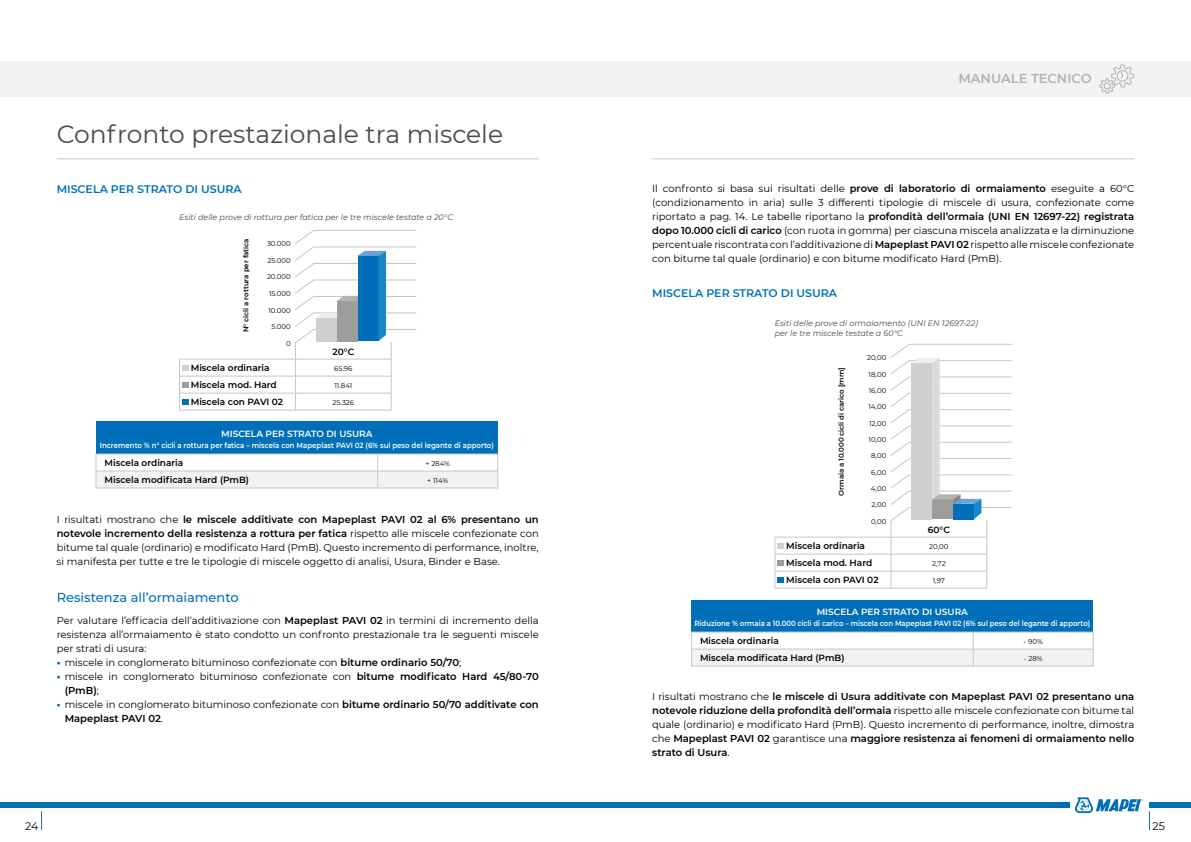
<style>
.page{position:relative;width:1191px;height:842px;background:#fff}
.page>*{position:absolute;margin:0;border:0;box-sizing:border-box;transform-origin:0 0}
.t1{font:25px "Montserrat";color:#4a4a49}
.t2{font:500 13px "Montserrat";color:#006fb9}
.t3{font:600 13px "Montserrat";color:#b3b2b2}
.t4{font:600 11px "Montserrat";color:#006fb9}
.t5{font:11px "Montserrat";color:#000}
.t6{font:10px/14px "Montserrat";color:#000;text-align:justify}
.t7{font:600 10px/14px "Montserrat";color:#000;text-align:justify}
.t8{font:600 9px "Montserrat";color:#000}
.t9{font:600 9px "Montserrat";color:#fff}
.t10{font:italic 8px/9.6px "Montserrat";color:#4a4a49}
.t11{font:600 7.5px "Montserrat";color:#fff;scale:.92 1}
.t12{font:600 7.5px "Montserrat";color:#fff;scale:.93 1}
.t13{font:7px "Montserrat";color:#000}
.t14{font:600 7px "Montserrat";color:#000}
.s1{font-weight:600}
.s2{font-weight:800;color:#006fb9}
.s3{font-weight:400}
</style>
<div class="page">
<svg style="left:1149px;top:811px;width:1px;height:19px"></svg>
<div style="left:0;top:802px;width:1069px;height:6px;background:#006fb9"></div>
<div style="left:1149px;top:802px;width:42px;height:6px;background:#006fb9"></div>
<svg style="left:41px;top:811px;width:1px;height:19px"></svg>
<div style="left:0;top:61px;width:1191px;height:35px;background:#f2f2f2"></div>
<svg style="left:1099px;top:64px;width:35px;height:33px"></svg>
<svg style="left:1075px;top:797px;width:68px;height:16px"></svg>
<hr style="left:57px;top:159px;width:482px;height:1px;background:#c6c6c6">
<hr style="left:652px;top:159px;width:482px;height:1px;background:#c6c6c6">
<div style="left:96px;top:422px;width:402px;height:32px;background:#006fb9"></div>
<svg style="left:96px;top:454px;width:402px;height:34px"></svg>
<hr style="left:96px;top:488px;width:282px;height:1px;background:#c6c6c6">
<hr style="left:378px;top:488px;width:120px;height:1px;background:#c6c6c6">
<hr style="left:179px;top:393px;width:116px;height:1px;background:#c6c6c6">
<hr style="left:179px;top:410px;width:116px;height:1px;background:#c6c6c6">
<hr style="left:295px;top:410px;width:96px;height:1px;background:#c6c6c6">
<hr style="left:179px;top:359px;width:116px;height:1px;background:#c6c6c6">
<hr style="left:179px;top:376px;width:116px;height:1px;background:#c6c6c6">
<svg style="left:179px;top:359px;width:9px;height:51px"></svg>
<div style="left:691px;top:600px;width:402px;height:32px;background:#006fb9"></div>
<svg style="left:691px;top:632px;width:403px;height:34px"></svg>
<hr style="left:691px;top:666px;width:282px;height:1px;background:#c6c6c6">
<hr style="left:973px;top:666px;width:120px;height:1px;background:#c6c6c6">
<hr style="left:774px;top:571px;width:117px;height:1px;background:#c6c6c6">
<hr style="left:774px;top:588px;width:117px;height:1px;background:#c6c6c6">
<hr style="left:891px;top:588px;width:96px;height:1px;background:#c6c6c6">
<hr style="left:774px;top:537px;width:117px;height:1px;background:#c6c6c6">
<hr style="left:774px;top:554px;width:117px;height:1px;background:#c6c6c6">
<svg style="left:774px;top:537px;width:9px;height:51px"></svg>
<svg style="left:890px;top:344px;width:122px;height:244px"></svg>
<svg style="left:294px;top:230px;width:123px;height:180px"></svg>
<h1 class="t1" style="left:57px;top:117px;width:448px">Confronto prestazionale tra miscele</h1>
<p class="t4" style="left:57px;top:181px;width:186px">MISCELA PER STRATO DI USURA</p>
<p class="t10" style="left:179px;top:212px;width:275px">Esiti delle prove di rottura per fatica per le tre miscele testate a 20°C</p>
<p class="t14" style="left:241px;top:332px;width:95px;rotate:-90deg">N° cicli a rottura per fatica</p>
<p class="t13" style="left:267px;top:239px;width:25px">30.000</p>
<p class="t13" style="left:267px;top:272px;width:25px">20.000</p>
<p class="t13" style="left:269px;top:289px;width:23px">15.000</p>
<p class="t13" style="left:268px;top:305px;width:24px">10.000</p>
<p class="t13" style="left:271px;top:322px;width:21px">5.000</p>
<p class="t13" style="left:286px;top:338px;width:6px">0</p>
<p class="t13" style="left:267px;top:256px;width:25px">25.000</p>
<p class="t8" style="left:332px;top:345px;width:23px">20°C</p>
<p class="t8" style="left:191px;top:361px;width:80px">Miscela ordinaria</p>
<p class="t13" style="left:334px;top:364px;width:20px">65.96</p>
<p class="t8" style="left:191px;top:378px;width:87px">Miscela mod. Hard</p>
<p class="t13" style="left:334px;top:381px;width:20px">11.841</p>
<p class="t8" style="left:191px;top:395px;width:94px">Miscela con PAVI 02</p>
<p class="t13" style="left:332px;top:398px;width:23px">25.326</p>
<p class="t9" style="left:221px;top:427px;width:153px">MISCELA PER STRATO DI USURA</p>
<p class="t12" style="left:100px;top:440px;width:425px">Incremento % n° cicli a rottura per fatica – miscela con Mapeplast PAVI 02 (6% sul peso del legante di apporto)</p>
<p class="t8" style="left:104px;top:456px;width:80px">Miscela ordinaria</p>
<p class="t13" style="left:425px;top:459px;width:26px">+ 284%</p>
<p class="t8" style="left:104px;top:473px;width:146px">Miscela modificata Hard (PmB)</p>
<p class="t13" style="left:427px;top:476px;width:23px">+ 114%</p>
<p class="t6" style="left:57px;top:512px;width:483px">I risultati mostrano che <span class="s1">le miscele additivate con Mapeplast PAVI 02 al 6% presentano un notevole incremento della resistenza a rottura per fatica</span> rispetto alle miscele confezionate con bitume tal quale (ordinario) e modificato Hard (PmB). Questo incremento di performance, inoltre, si manifesta per tutte e tre le tipologie di miscele oggetto di analisi, Usura, Binder e Base.</p>
<h2 class="t2" style="left:57px;top:588px;width:184px">Resistenza all’ormaiamento</h2>
<p class="t6" style="left:57px;top:613px;width:483px">Per valutare l’efficacia dell’additivazione con <span class="s1">Mapeplast PAVI 02</span> in termini di incremento della resistenza all’ormaiamento è stato condotto un confronto prestazionale tra le seguenti miscele per strati di usura:</p>
<p class="t6" style="left:57px;top:655px;width:406px"><span class="s2">•</span> miscele in conglomerato bituminoso confezionate con <span class="s1">bitume ordinario 50/70</span>;</p>
<p class="t6" style="left:65px;top:669px;width:475px;text-indent:-8px"><span class="s2">•</span> miscele in conglomerato bituminoso confezionate con <span class="s1">bitume modificato Hard 45/80-70 (PmB)</span>;</p>
<p class="t7" style="left:65px;top:697px;width:475px;text-indent:-8px"><span class="s2">•</span> <span class="s3">miscele in conglomerato bituminoso confezionate con</span> bitume ordinario 50/70 additivate con<br>Mapeplast PAVI 02<span class="s3">.</span></p>
<h2 class="t3" style="left:958px;top:69px;width:135px">MANUALE TECNICO</h2>
<p class="t6" style="left:652px;top:181px;width:483px">Il confronto si basa sui risultati delle <span class="s1">prove di laboratorio di ormaiamento</span> eseguite a 60°C (condizionamento in aria) sulle 3 differenti tipologie di miscele di usura, confezionate come riportato a pag. 14. Le tabelle riportano la <span class="s1">profondità dell’ormaia (UNI EN 12697-22) registrata dopo 10.000 cicli di carico</span> (con ruota in gomma) per ciascuna miscela analizzata e la diminuzione percentuale riscontrata con l’additivazione di <span class="s1">Mapeplast PAVI 02</span> rispetto alle miscele confezionate con bitume tal quale (ordinario) e con bitume modificato Hard (PmB).</p>
<p class="t4" style="left:652px;top:285px;width:186px">MISCELA PER STRATO DI USURA</p>
<p class="t10" style="left:774px;top:318px;width:205px">Esiti delle prove di ormaiamento (UNI EN 12697-22) per le tre miscele testate a 60°C</p>
<p class="t14" style="left:836px;top:496px;width:129px;rotate:-90deg">Ormaia a 10.000 cicli di carico [mm]</p>
<p class="t13" style="left:867px;top:353px;width:21px">20,00</p>
<p class="t13" style="left:868px;top:369px;width:19px">18,00</p>
<p class="t13" style="left:868px;top:386px;width:19px">16,00</p>
<p class="t13" style="left:868px;top:402px;width:19px">14,00</p>
<p class="t13" style="left:869px;top:418px;width:19px">12,00</p>
<p class="t13" style="left:868px;top:435px;width:19px">10,00</p>
<p class="t13" style="left:871px;top:451px;width:17px">8,00</p>
<p class="t13" style="left:871px;top:467px;width:17px">6,00</p>
<p class="t13" style="left:871px;top:484px;width:17px">4,00</p>
<p class="t13" style="left:871px;top:500px;width:16px">2,00</p>
<p class="t13" style="left:871px;top:516px;width:17px">0,00</p>
<p class="t8" style="left:927px;top:523px;width:24px">60°C</p>
<p class="t8" style="left:786px;top:539px;width:80px">Miscela ordinaria</p>
<p class="t13" style="left:929px;top:542px;width:21px">20,00</p>
<p class="t8" style="left:786px;top:556px;width:87px">Miscela mod. Hard</p>
<p class="t13" style="left:932px;top:559px;width:15px">2,72</p>
<p class="t8" style="left:786px;top:573px;width:94px">Miscela con PAVI 02</p>
<p class="t13" style="left:932px;top:576px;width:14px">1,97</p>
<p class="t9" style="left:816px;top:605px;width:153px">MISCELA PER STRATO DI USURA</p>
<p class="t11" style="left:694px;top:618px;width:431px">Riduzione % ormaia a 10.000 cicli di carico – miscela con Mapeplast PAVI 02 (6% sul peso del legante di apporto)</p>
<p class="t8" style="left:700px;top:634px;width:80px">Miscela ordinaria</p>
<p class="t13" style="left:1023px;top:637px;width:21px">- 90%</p>
<p class="t8" style="left:700px;top:651px;width:146px">Miscela modificata Hard (PmB)</p>
<p class="t13" style="left:1024px;top:654px;width:20px">- 28%</p>
<p class="t7" style="left:652px;top:689px;width:483px"><span class="s3">I risultati mostrano che</span> le miscele di Usura additivate con Mapeplast PAVI 02 presentano una notevole riduzione della profondità dell’ormaia <span class="s3">rispetto alle miscele confezionate con bitume tal quale (ordinario) e modificato Hard (PmB). Questo incremento di performance, inoltre, dimostra che</span> Mapeplast PAVI 02 <span class="s3">garantisce una</span> maggiore resistenza ai fenomeni di ormaiamento nello strato di Usura<span class="s3">.</span></p>
<p class="t5" style="left:25px;top:818px;width:15px">24</p>
<p class="t5" style="left:1152px;top:818px;width:14px">25</p>
</div>
